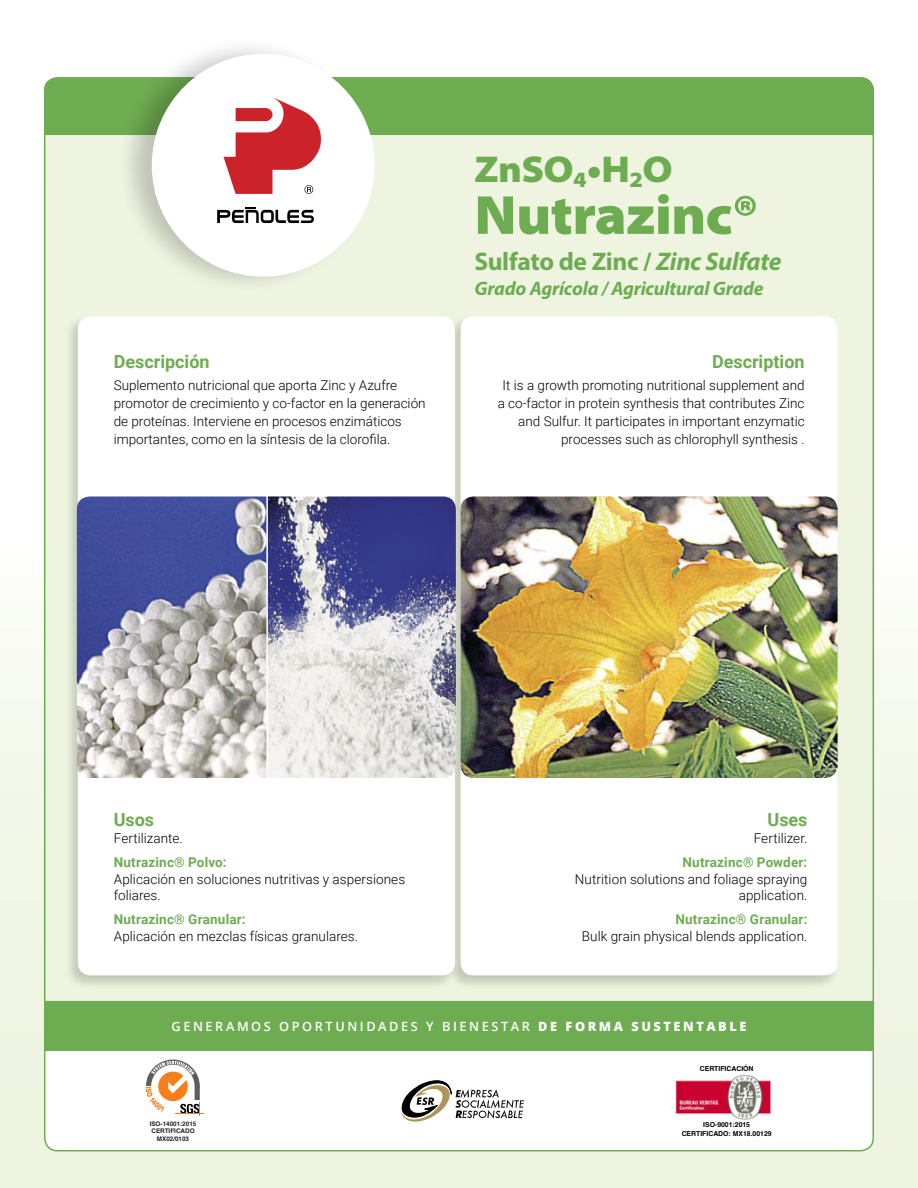
<style>
.page{position:relative;width:918px;height:1188px;background:#fff}
.page>*{position:absolute;margin:0;border:0;box-sizing:border-box;transform-origin:0 0}
.t1{font:900 semi-expanded 55.5px "Myriad Pro";letter-spacing:-.015em;color:#6eac51}
.t2{font:900 semi-expanded 37.5px "Myriad Pro";color:#6eac51}
.t3{font:700 25.5px "Myriad Pro";letter-spacing:-.015em;color:#6eac51}
.t4{font:italic 700 19.5px "Myriad Pro";letter-spacing:-.01em;color:#6eac51}
.t5{font:700 18px "Roboto";color:#6eac51}
.t6{font:300 13.5px/18px "Roboto";color:#000;text-align:right}
.t7{font:700 13.5px "Roboto";letter-spacing:.015em;color:#6eac51}
.t8{font:600 12.75px "Open Sans";letter-spacing:.2em;color:#fff}
.t9{font:700 6.9px/8.2px "Helvetica";color:#000;text-align:center}
.t10{font:700 6.3px/7.5px "Helvetica";color:#231f20;text-align:center}
.s1{font-style:italic}
.s2{font-weight:800}
</style>
<div class="page">
<div style="left:0;top:0;width:918px;height:1188px;background:linear-gradient(to bottom,#fff,#ecf3de)"></div>
<div style="left:45px;top:78px;width:828px;height:1073px;background:#fff;border-radius:13px"></div>
<div style="left:45px;top:78px;width:828px;height:901px;background:#6eac51;border-radius:13px"></div>
<div style="left:44px;top:182px;width:830px;height:869px;background:#6eac51"></div>
<div style="left:44px;top:134px;width:830px;height:868px;background:#eef4e0;border:2px solid #6eac51"></div>
<div style="left:446px;top:314px;width:394px;height:676px;background:#000;opacity:.18"></div>
<div style="left:461px;top:316px;width:377px;height:659px;background:#fff;border-radius:13px"></div>
<div style="left:64px;top:314px;width:393px;height:676px;background:#000;opacity:.18"></div>
<div style="left:78px;top:316px;width:377px;height:659px;background:#fff;border-radius:13px"></div>
<div style="left:116px;top:35px;width:261px;height:260px;background:#000;opacity:.2"></div>
<div style="left:152px;top:54px;width:223px;height:223px;background:#fff;border-radius:50%"></div>
<svg style="left:217px;top:207px;width:97px;height:16px"></svg>
<svg style="left:223px;top:98px;width:98px;height:96px"></svg>
<svg style="left:145px;top:1059px;width:59px;height:57px"></svg>
<svg style="left:400px;top:1080px;width:124px;height:42px"></svg>
<img style="left:461px;top:496px;width:377px;height:282px">
<img style="left:268px;top:496px;width:188px;height:282px">
<img style="left:77px;top:496px;width:189px;height:282px">
<img style="left:675px;top:1074px;width:96px;height:46px">
<h2 class="t2" style="left:474px;top:148px;width:200px">ZnSO<sub>4</sub>•H<sub>2</sub>O</h2>
<h1 class="t1" style="left:474px;top:183px;width:287px">Nutrazinc®</h1>
<h3 class="t5" style="left:114px;top:349px;width:97px">Descripción</h3>
<p class="t6" style="left:114px;top:376px;width:313px;text-align:left">Suplemento nutricional que aporta Zinc y Azufre promotor de crecimiento y co-factor en la generación de proteínas. Interviene en procesos enzimáticos importantes, como en la síntesis de la clorofila.</p>
<h3 class="t3" style="left:474px;top:244px;width:309px">Sulfato de Zinc / <span class="s1">Zinc Sulfate</span></h3>
<h3 class="t4" style="left:474px;top:276px;width:291px">Grado Agrícola / Agricultural Grade</h3>
<h3 class="t5" style="left:712px;top:349px;width:94px">Description</h3>
<p class="t6" style="left:498px;top:376px;width:308px">It is a growth promoting nutritional supplement and a co-factor in protein synthesis that contributes Zinc and Sulfur. It participates in important enzymatic processes such as chlorophyll synthesis .</p>
<h3 class="t5" style="left:114px;top:807px;width:42px">Usos</h3>
<p class="t6" style="left:114px;top:828px;width:70px">Fertilizante.</p>
<p class="t7" style="left:114px;top:853px;width:114px">Nutrazinc® Polvo:</p>
<p class="t6" style="left:114px;top:870px;width:293px;line-height:16.2px;text-align:left">Aplicación en soluciones nutritivas y aspersiones foliares.</p>
<p class="t7" style="left:114px;top:910px;width:134px">Nutrazinc® Granular:</p>
<p class="t6" style="left:114px;top:926px;width:246px">Aplicación en mezclas físicas granulares.</p>
<h3 class="t5" style="left:768px;top:807px;width:41px">Uses</h3>
<p class="t6" style="left:754px;top:828px;width:55px">Fertilizer.</p>
<p class="t7" style="left:682px;top:853px;width:126px">Nutrazinc® Powder:</p>
<p class="t6" style="left:575px;top:870px;width:234px;line-height:16.2px">Nutrition solutions and foliage spraying application.</p>
<p class="t7" style="left:675px;top:910px;width:134px">Nutrazinc® Granular:</p>
<p class="t6" style="left:582px;top:926px;width:227px">Bulk grain physical blends application.</p>
<p class="t8" style="left:172px;top:1018px;width:576px">GENERAMOS OPORTUNIDADES Y BIENESTAR <span class="s2">DE FORMA SUSTENTABLE</span></p>
<p class="t10" style="left:150px;top:1120px;width:48px">ISO-14001:2015<br>CERTIFICADO<br>MX02/0103</p>
<p class="t9" style="left:700px;top:1065px;width:55px">CERTIFICACIÓN</p>
<p class="t9" style="left:682px;top:1121px;width:91px">ISO-9001:2015<br>CERTIFICADO: MX18.00129</p>
</div>
